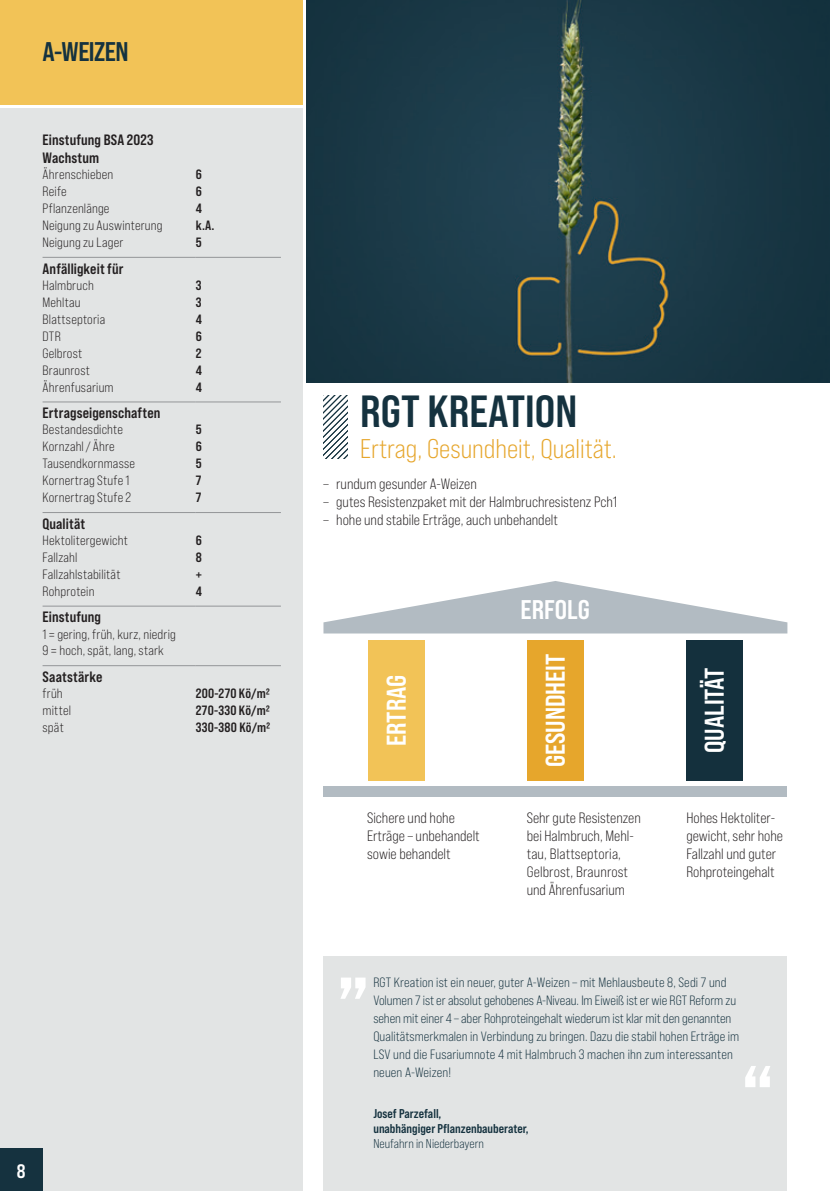
<style>
.page{position:relative;width:830px;height:1191px;background:#fff}
.page>*{position:absolute;margin:0;border:0;box-sizing:border-box;transform-origin:0 0}
.t1{font:45px "Bebas Neue Pro Sm E Bd";color:#15323f}
.t2{font:27px "Bebas Neue Pro Sm E Bd";color:#fff}
.t3{font:27px "Bebas Neue Pro Sm E Bk";color:#e6a62c}
.t4{font:27px "Bebas Neue Pro Sm E Bd";letter-spacing:-.02em;color:#15323f}
.t5{font:19.5px "Bebas Neue Pro Sm E Bd";color:#fff}
.t6{font:15px/18px "Bebas Neue Pro Sm E Bk";color:#231f20}
.t7{font:15px/18px "Bebas Neue Pro Sm E Bd";letter-spacing:.01em;color:#231f20}
.t8{font:13.5px/18px "Bebas Neue Pro Sm E Bk";letter-spacing:.005em;color:#15323f}
.t9{font:13.5px/16.5px "Bebas Neue Pro Sm E Bk";letter-spacing:.015em;color:#231f20}
.t10{font:13.5px "Bebas Neue Pro Sm E Bd";letter-spacing:.015em;color:#231f20}
.t11{font:12.75px/15px "Bebas Neue Pro Sm E Bd";color:#15323f}
.t12{font:12.75px "Bebas Neue Pro Sm E Bk";color:#15323f}
</style>
<div class="page">
<div style="left:0;top:108px;width:302px;height:1083px;background:#e2e4e4"></div>
<div style="left:0;top:0;width:302px;height:104px;background:#f2c357"></div>
<svg style="left:323px;top:395px;width:24px;height:63px"></svg>
<img style="left:306px;top:0;width:523px;height:383px">
<hr style="left:43px;top:257px;width:153px;height:1px;background:#939598">
<hr style="left:196px;top:257px;width:85px;height:1px;background:#939598">
<hr style="left:43px;top:401px;width:153px;height:1px;background:#939598">
<hr style="left:196px;top:401px;width:85px;height:1px;background:#939598">
<hr style="left:43px;top:512px;width:153px;height:1px;background:#939598">
<hr style="left:196px;top:512px;width:85px;height:1px;background:#939598">
<hr style="left:43px;top:606px;width:153px;height:1px;background:#939598">
<hr style="left:196px;top:606px;width:85px;height:1px;background:#939598">
<hr style="left:43px;top:665px;width:153px;height:1px;background:#939598">
<hr style="left:196px;top:665px;width:85px;height:1px;background:#939598">
<div style="left:323px;top:956px;width:464px;height:235px;background:#e2e4e4"></div>
<svg style="left:745px;top:1066px;width:25px;height:21px"></svg>
<svg style="left:341px;top:977px;width:24px;height:21px"></svg>
<svg style="left:323px;top:581px;width:464px;height:52px"></svg>
<div style="left:323px;top:786px;width:464px;height:11px;background:#b2bbc2"></div>
<div style="left:526px;top:640px;width:57px;height:140px;background:#e6a62c"></div>
<div style="left:685px;top:640px;width:57px;height:140px;background:#14303d"></div>
<div style="left:368px;top:640px;width:56px;height:140px;background:#f2c357"></div>
<div style="left:0;top:1148px;width:43px;height:43px;background:#15323f"></div>
<h2 class="t4" style="left:43px;top:36px;width:88px">A-WEIZEN</h2>
<p class="t7" style="left:43px;top:131px;width:113px">Einstufung BSA 2023<br>Wachstum</p>
<p class="t9" style="left:43px;top:166px;width:72px">Ährenschieben</p>
<p class="t10" style="left:196px;top:166px;width:8px">6</p>
<p class="t9" style="left:43px;top:183px;width:26px">Reife</p>
<p class="t10" style="left:196px;top:183px;width:8px">6</p>
<p class="t9" style="left:42px;top:200px;width:68px">Pflanzenlänge</p>
<p class="t10" style="left:196px;top:200px;width:8px">4</p>
<p class="t9" style="left:42px;top:217px;width:121px">Neigung zu Auswinterung</p>
<p class="t10" style="left:196px;top:217px;width:20px">k.A.</p>
<p class="t9" style="left:42px;top:234px;width:82px">Neigung zu Lager</p>
<p class="t10" style="left:196px;top:234px;width:7px">5</p>
<p class="t7" style="left:43px;top:259px;width:82px">Anfälligkeit für</p>
<p class="t9" style="left:43px;top:276px;width:53px">Halmbruch</p>
<p class="t10" style="left:196px;top:277px;width:7px">3</p>
<p class="t9" style="left:43px;top:293px;width:39px">Mehltau</p>
<p class="t10" style="left:196px;top:294px;width:7px">3</p>
<p class="t9" style="left:43px;top:310px;width:64px">Blattseptoria</p>
<p class="t10" style="left:196px;top:311px;width:8px">4</p>
<p class="t9" style="left:43px;top:327px;width:20px">DTR</p>
<p class="t10" style="left:196px;top:328px;width:8px">6</p>
<p class="t9" style="left:43px;top:344px;width:41px">Gelbrost</p>
<p class="t10" style="left:196px;top:345px;width:7px">2</p>
<p class="t9" style="left:43px;top:361px;width:49px">Braunrost</p>
<p class="t10" style="left:196px;top:362px;width:8px">4</p>
<p class="t9" style="left:43px;top:378px;width:73px">Ährenfusarium</p>
<p class="t10" style="left:196px;top:379px;width:8px">4</p>
<p class="t7" style="left:43px;top:404px;width:119px">Ertragseigenschaften</p>
<p class="t9" style="left:43px;top:421px;width:82px">Bestandesdichte</p>
<p class="t10" style="left:196px;top:421px;width:7px">5</p>
<p class="t9" style="left:43px;top:438px;width:74px">Kornzahl/Ähre</p>
<p class="t10" style="left:196px;top:438px;width:8px">6</p>
<p class="t9" style="left:43px;top:455px;width:94px">Tausendkornmasse</p>
<p class="t10" style="left:196px;top:455px;width:7px">5</p>
<p class="t9" style="left:42px;top:472px;width:88px">Kornertrag Stufe 1</p>
<p class="t10" style="left:196px;top:472px;width:7px">7</p>
<p class="t9" style="left:42px;top:489px;width:90px">Kornertrag Stufe 2</p>
<p class="t10" style="left:196px;top:489px;width:7px">7</p>
<p class="t7" style="left:43px;top:514px;width:44px">Qualität</p>
<p class="t9" style="left:43px;top:532px;width:87px">Hektolitergewicht</p>
<p class="t10" style="left:196px;top:532px;width:8px">6</p>
<p class="t9" style="left:43px;top:549px;width:36px">Fallzahl</p>
<p class="t10" style="left:196px;top:549px;width:8px">8</p>
<p class="t9" style="left:42px;top:566px;width:79px">Fallzahlstabilität</p>
<p class="t10" style="left:196px;top:566px;width:8px">+</p>
<p class="t9" style="left:42px;top:583px;width:53px">Rohprotein</p>
<p class="t10" style="left:196px;top:583px;width:8px">4</p>
<p class="t7" style="left:43px;top:608px;width:60px">Einstufung</p>
<p class="t9" style="left:43px;top:625px;width:135px">1 = gering, früh, kurz, niedrig<br>9 = hoch, spät, lang, stark</p>
<p class="t7" style="left:43px;top:667px;width:61px">Saatstärke</p>
<p class="t9" style="left:43px;top:685px;width:22px">früh</p>
<p class="t10" style="left:196px;top:685px;width:76px">200-270 Kö/m2</p>
<p class="t9" style="left:43px;top:702px;width:30px">mittel</p>
<p class="t10" style="left:196px;top:702px;width:76px">270-330 Kö/m2</p>
<p class="t9" style="left:43px;top:719px;width:23px">spät</p>
<p class="t10" style="left:196px;top:719px;width:76px">330-380 Kö/m2</p>
<h3 class="t5" style="left:17px;top:1159px;width:10px">8</h3>
<h1 class="t1" style="left:360px;top:384px;width:218px">RGT KREATION</h1>
<h2 class="t3" style="left:360px;top:433px;width:258px">Ertrag, Gesundheit, Qualität.</h2>
<p class="t6" style="left:323px;top:475px;width:155px">– rundum gesunder A-Weizen</p>
<p class="t6" style="left:323px;top:493px;width:295px">– gutes Resistenzpaket mit der Halmbruchresistenz Pch1</p>
<p class="t6" style="left:323px;top:511px;width:236px">– hohe und stabile Erträge, auch unbehandelt</p>
<h2 class="t2" style="left:380px;top:746px;width:73px;rotate:-90deg">ERTRAG</h2>
<h2 class="t2" style="left:520px;top:593px;width:71px">ERFOLG</h2>
<h2 class="t2" style="left:539px;top:767px;width:115px;rotate:-90deg">GESUNDHEIT</h2>
<h2 class="t2" style="left:698px;top:753px;width:87px;rotate:-90deg">QUALITÄT</h2>
<p class="t6" style="left:367px;top:809px;width:114px">Sichere und hohe<br>Erträge – unbehandelt sowie behandelt</p>
<p class="t6" style="left:526px;top:809px;width:116px">Sehr gute Resistenzen bei Halmbruch, Mehl&shy;tau, Blattseptoria,<br>Gelbrost, Braunrost und Ährenfusarium</p>
<p class="t6" style="left:686px;top:809px;width:98px">Hohes Hektoliter&shy;gewicht, sehr hohe<br>Fallzahl und guter<br>Rohproteingehalt</p>
<p class="t8" style="left:373px;top:973px;width:367px">RGT Kreation ist ein neuer, guter A-Weizen – mit Mehlausbeute 8, Sedi 7 und Volumen 7 ist er absolut gehobenes A-Niveau. Im Eiweiß ist er wie RGT Reform zu sehen mit einer 4 – aber Rohproteingehalt wiederum ist klar mit den genannten Qualitätsmerkmalen in Verbindung zu bringen. Dazu die stabil hohen Erträge im LSV und die Fusariumnote 4 mit Halmbruch 3 machen ihn zum interessanten neuen A-Weizen!</p>
<p class="t11" style="left:373px;top:1106px;width:157px">Josef Parzefall,<br>unabhängiger Pflanzenbauberater,</p>
<p class="t12" style="left:373px;top:1136px;width:112px">Neufahrn in Niederbayern</p>
</div>
